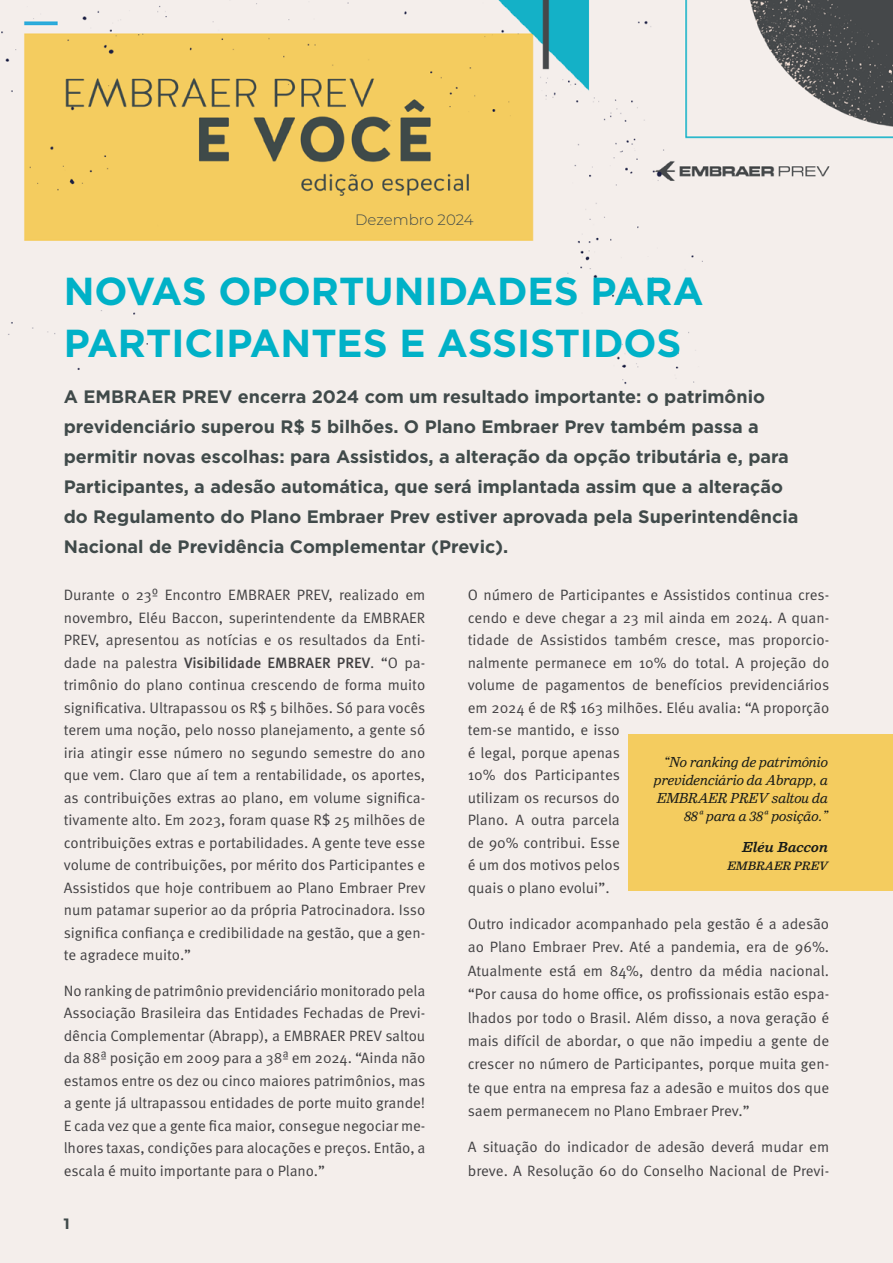
<style>
.page{position:relative;width:893px;height:1263px;background:#fff}
.page>*{position:absolute;margin:0;border:0;box-sizing:border-box;transform-origin:0 0}
.t1{font:700 39px/51px "Gotham";color:#00b1c7}
.t2{font:700 18px/30px "Gotham";color:#404a4a}
.t3{font:15px/22.5px "Meta Pro Norm";color:#414042;text-align:justify}
.t4{font:500 15px "Meta Pro";color:#414042}
.t5{font:300 15px "Montserrat";letter-spacing:-.005em;color:#404a4a}
.t6{font:700 15px "Montserrat";color:#404a4a}
.t7{font:italic 300 14.25px/18px "Sutro";letter-spacing:.01em;color:#181b18;text-align:right}
.t8{font:italic 700 14.25px "Sutro";letter-spacing:.01em;color:#181b18}
.t9{font:italic 500 12px "Sutro";letter-spacing:.01em;color:#181b18}
.s1{font-family:"Meta Pro Norm";font-weight:400}
</style>
<div class="page">
<img style="left:0;top:0;width:893px;height:1263px">
<div style="left:628px;top:734px;width:265px;height:157px;background:#f4cc5f"></div>
<p class="t5" style="left:355px;top:209px;width:120px">Dezembro 2024</p>
<h1 class="t1" style="left:64px;top:266px;width:641px">NOVAS OPORTUNIDADES PARA<br>PARTICIPANTES E ASSISTIDOS</h1>
<p class="t2" style="left:64px;top:381px;width:736px">A EMBRAER PREV encerra 2024 com um resultado importante: o patrimônio previdenciário superou R$ 5 bilhões. O Plano Embraer Prev também passa a permitir novas escolhas: para Assistidos, a alteração da opção tributária e, para Participantes, a adesão automática, que será implantada assim que a alteração do Regulamento do Plano Embraer Prev estiver aprovada pela Superintendência Nacional de Previdência Complementar (Previc).</p>
<p class="t3" style="left:64px;top:583px;width:363px">Durante o 23º Encontro EMBRAER PREV, realizado em novembro, Eléu Baccon, superintendente da EMBRAER PREV, apresentou as notícias e os resultados da Enti-</p>
<p class="t4" style="left:64px;top:651px;width:363px"><span class="s1">dade na palestra</span> Visibilidade EMBRAER PREV<span class="s1">. “O pa-</span></p>
<p class="t3" style="left:64px;top:673px;width:363px">trimônio do plano continua crescendo de forma muito significativa. Ultrapassou os R$ 5 bilhões. Só para vocês terem uma noção, pelo nosso planejamento, a gente só iria atingir esse número no segundo semestre do ano que vem. Claro que aí tem a rentabilidade, os aportes, as contribuições extras ao plano, em volume significa&shy;tivamente alto. Em 2023, foram quase R$ 25 milhões de contribuições extras e portabilidades. A gente teve esse volume de contribuições, por mérito dos Participantes e Assistidos que hoje contribuem ao Plano Embraer Prev num patamar superior ao da própria Patrocinadora. Isso significa confiança e credibilidade na gestão, que a gen&shy;te agradece muito.”</p>
<p class="t3" style="left:64px;top:978px;width:363px">No ranking de patrimônio previdenciário monitorado pela Associação Brasileira das Entidades Fechadas de Previ&shy;dência Complementar (Abrapp), a EMBRAER PREV saltou da 88ª posição em 2009 para a 38ª em 2024. “Ainda não estamos entre os dez ou cinco maiores patrimônios, mas a gente já ultrapassou entidades de porte muito grande!<br>E cada vez que a gente fica maior, consegue negociar me&shy;lhores taxas, condições para alocações e preços. Então, a escala é muito importante para o Plano.”</p>
<p class="t6" style="left:64px;top:1212px;width:7px">1</p>
<p class="t3" style="left:468px;top:583px;width:363px;text-align:left">O número de Participantes e Assistidos continua cres&shy;cendo e deve chegar a 23 mil ainda em 2024. A quan&shy;tidade de Assistidos também cresce, mas proporcio&shy;nalmente permanece em 10% do total. A projeção do volume de pagamentos de benefícios previdenciários em 2024 é de R$ 163 milhões. Eléu avalia: “A proporção tem-se mantido, e isso<br>é legal, porque apenas<br>10% dos Participantes<br>utilizam os recursos do<br>Plano. A outra parcela<br>de 90% contribui. Esse<br>é um dos motivos pelos<br>quais o plano evolui”.</p>
<p class="t3" style="left:468px;top:911px;width:363px;line-height:23.4px">Outro indicador acompanhado pela gestão é a adesão ao Plano Embraer Prev. Até a pandemia, era de 96%.<br>Atualmente está em 84%, dentro da média nacional. “Por causa do home office, os profissionais estão espa&shy;lhados por todo o Brasil. Além disso, a nova geração é mais difícil de abordar, o que não impediu a gente de crescer no número de Participantes, porque muita gen&shy;te que entra na empresa faz a adesão e muitos dos que saem permanecem no Plano Embraer Prev.”</p>
<p class="t3" style="left:468px;top:1134px;width:363px;line-height:23.4px">A situação do indicador de adesão deverá mudar em breve. A Resolução 60 do Conselho Nacional de Previ-</p>
<p class="t7" style="left:654px;top:753px;width:176px">“No ranking de patrimônio previdenciário da Abrapp, a<br>EMBRAER PREV saltou da<br>88ª para a 38ª posição.”</p>
<p class="t8" style="left:743px;top:839px;width:87px">Eléu Baccon</p>
<p class="t9" style="left:728px;top:859px;width:102px">EMBRAER PREV</p>
</div>
